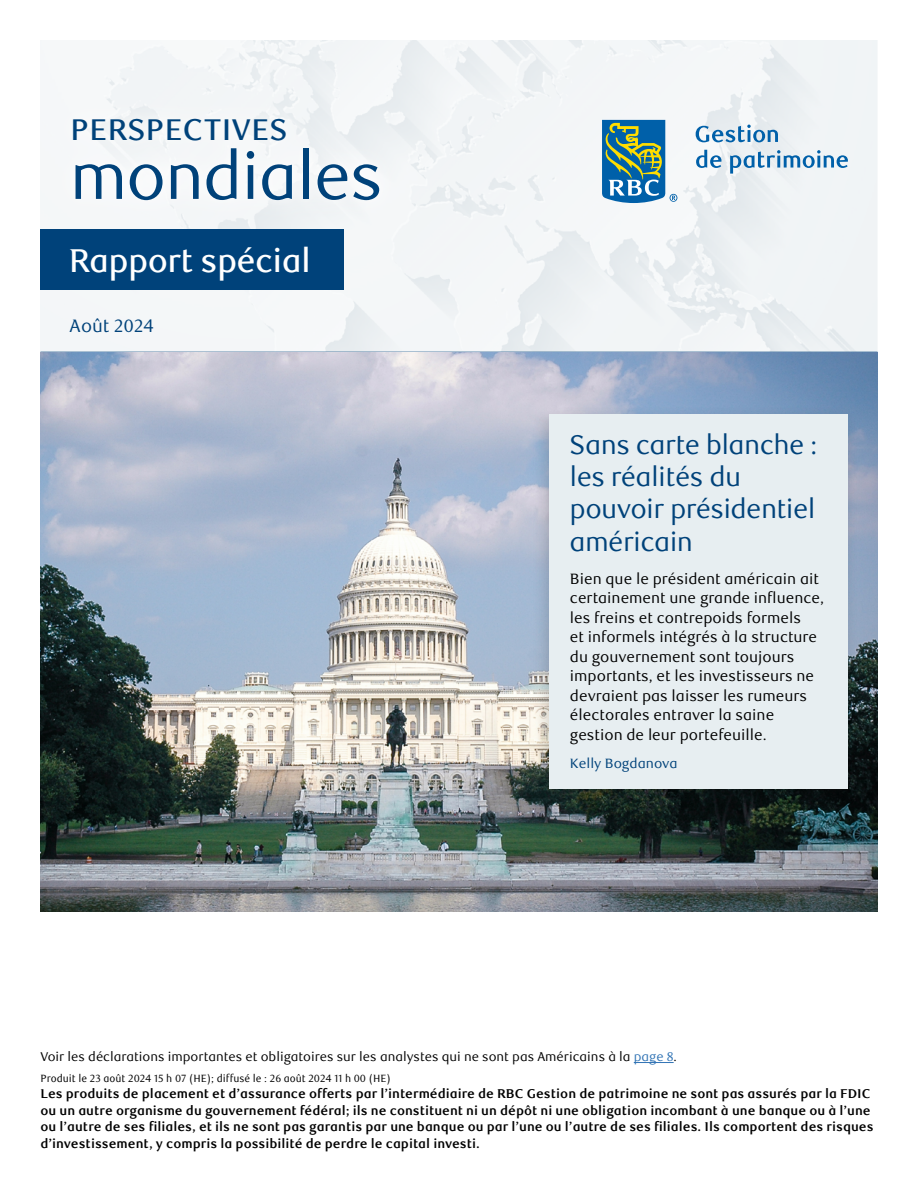
<style>
.page{position:relative;width:918px;height:1188px;background:#fff}
.page>*{position:absolute;margin:0;border:0;box-sizing:border-box;transform-origin:0 0}
.Global_Insight_title{font:66px "RBC Display";color:#00427a}
.Report_type_or_month{font:500 33px "RBC Display";color:#fff}
.Global_Insight_title-2{font:500 30px "RBC Text";color:#00427a}
.Cover_FA_headline{font:27px/32.4px "RBC Display";color:#00427a}
.Body_Text{font:18px "RBC Text";color:#00427a}
.Cover_FA_teaser{font:15px/19.5px "RBC Text";color:#000}
.Cover_FA_author{font:13.5px "RBC Text";color:#00427a}
.Cover_tiny_legal{font:700 12.75px/16.5px "RBC Text";color:#000}
.Cover_disclaimer_footer{font:12.75px "RBC Text";color:#000}
.Cover_tiny_legal-2{font:10.5px "RBC Text Cond";color:#000}
.s1{color:#3174b5}
</style>
<div class="page">
<img style="left:40px;top:40px;width:838px;height:312px">
<hr style="left:40px;top:352px;width:838px;height:1px;background:#00427a">
<img style="left:40px;top:353px;width:838px;height:559px">
<div style="left:40px;top:229px;width:304px;height:61px;background:#00427a"></div>
<div style="left:46px;top:91px;width:359px;height:136px;background:#f5f7f8"></div>
<svg style="left:602px;top:120px;width:75px;height:83px"></svg>
<svg style="left:696px;top:125px;width:82px;height:17px"></svg>
<svg style="left:696px;top:150px;width:25px;height:18px"></svg>
<svg style="left:730px;top:150px;width:118px;height:24px"></svg>
<div style="left:531px;top:405px;width:328px;height:404px;background:#000;opacity:.15"></div>
<div style="left:550px;top:414px;width:298px;height:375px;background:#e7eef1"></div>
<hr style="left:634px;top:1062px;width:40px;height:1px;background:#3174b5">
<h1 class="Global_Insight_title-2" style="left:70px;top:112px;width:219px">PERSPECTIVES</h1>
<h1 class="Global_Insight_title" style="left:70px;top:138px;width:314px">mondiales</h1>
<p class="Report_type_or_month" style="left:70px;top:241px;width:242px">Rapport spécial</p>
<p class="Body_Text" style="left:70px;top:315px;width:86px">Août 2024</p>
<h2 class="Cover_FA_headline" style="left:570px;top:429px;width:249px">Sans carte blanche : les réalités du pouvoir présidentiel américain</h2>
<p class="Cover_FA_teaser" style="left:570px;top:569px;width:256px">Bien que le président américain ait certainement une grande influence, les freins et contrepoids formels<br>et informels intégrés à la structure du gouvernement sont toujours importants, et les investisseurs ne devraient pas laisser les rumeurs électorales entraver la saine gestion de leur portefeuille.</p>
<p class="Cover_FA_author" style="left:570px;top:756px;width:109px">Kelly Bogdanova</p>
<p class="Cover_disclaimer_footer" style="left:40px;top:1049px;width:638px">Voir les déclarations importantes et obligatoires sur les analystes qui ne sont pas Américains à la <span class="s1">page 8</span>.</p>
<p class="Cover_tiny_legal-2" style="left:40px;top:1072px;width:352px">Produit le 23 août 2024 15 h 07 (HE); diffusé le : 26 août 2024 11 h 00 (HE)</p>
<p class="Cover_tiny_legal" style="left:40px;top:1086px;width:835px">Les produits de placement et d’assurance offerts par l’intermédiaire de RBC Gestion de patrimoine ne sont pas assurés par la FDIC ou un autre organisme du gouvernement fédéral; ils ne constituent ni un dépôt ni une obligation incombant à une banque ou à l’une ou l’autre de ses filiales, et ils ne sont pas garantis par une banque ou par l’une ou l’autre de ses filiales. Ils comportent des risques d’investissement, y compris la possibilité de perdre le capital investi.</p>
</div>
